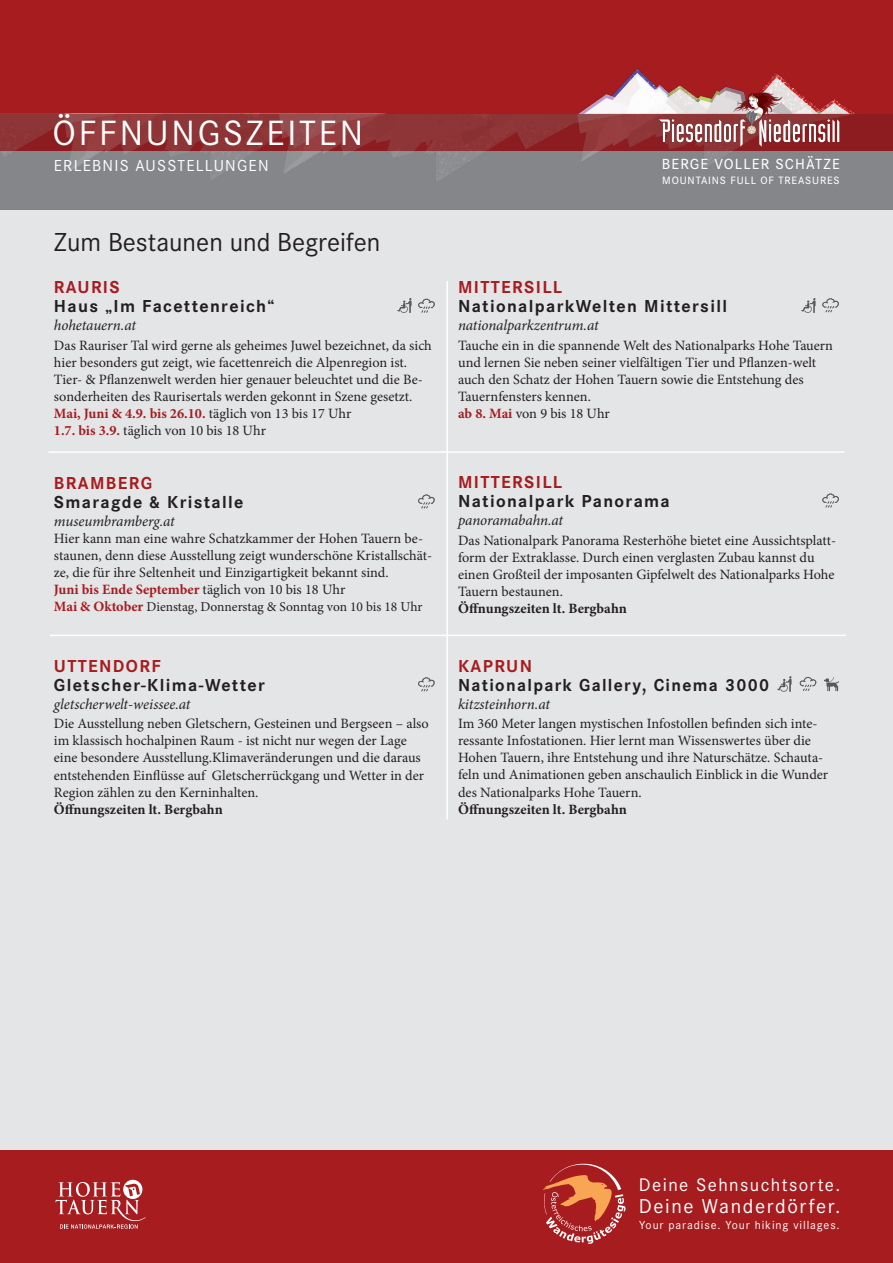
<style>
.page{position:relative;width:893px;height:1263px;background:#fff}
.page>*{position:absolute;margin:0;border:0;box-sizing:border-box;transform-origin:0 0}
.t1{font:36.45px "Corporate S Pro";letter-spacing:.075em;color:#fff}
.t2{font:27px "Corporate S Pro";color:#231f20}
.t3{font:20.85px "Corporate S Pro";letter-spacing:.075em;color:#fff}
.t4{font:18.9px "Corporate S Pro";letter-spacing:.075em;color:#fff}
.t5{font:700 18px "Corporate S Pro";letter-spacing:.075em;color:#231f20}
.t6{font:700 18px "Corporate S Pro";letter-spacing:.075em;color:#a61c1f}
.t7{font:16.5px "Corporate S Pro";letter-spacing:.075em;color:#fff}
.t8{font:500 15.15px "Corporate S Pro";letter-spacing:.075em;color:#fff}
.t9{font:italic 15px "Minion Pro";letter-spacing:-.01em;color:#231f20}
.t10{font:14.25px/17.1px "Minion Pro";color:#231f20}
.t11{font:700 14.25px "Minion Pro";color:#a61c1f}
.t12{font:700 14.25px "Minion Pro";color:#231f20}
.t13{font:13.5px "Minion Pro";letter-spacing:-.005em;color:#231f20}
.t14{font:12.15px "Corporate S Pro";letter-spacing:.075em;color:#fff}
.t15{font:500 11.1px "Corporate S Pro";letter-spacing:.075em;color:#fff}
.s1{font-weight:400;color:#231f20}
.s2{font-weight:700;color:#a61c1f}
.s3{font-weight:700;font-size:14.25px;color:#a61c1f}
</style>
<div class="page">
<div style="left:0;top:196px;width:893px;height:970px;background:#e4e5e7"></div>
<div style="left:0;top:1150px;width:893px;height:113px;background:#a61c1f"></div>
<svg style="left:543px;top:1164px;width:82px;height:80px"></svg>
<svg style="left:55px;top:1180px;width:91px;height:49px"></svg>
<div style="left:0;top:0;width:893px;height:150px;background:#a61c1f"></div>
<img style="left:279px;top:68px;width:585px;height:142px">
<div style="left:0;top:150px;width:388px;height:60px;background:#848689"></div>
<svg style="left:0;top:114px;width:893px;height:36px;background:#8f3335"></svg>
<img style="left:656px;top:68px;width:187px;height:82px">
<div style="left:850px;top:151px;width:43px;height:59px;background:#848689"></div>
<hr style="left:48px;top:451px;width:796px;height:2px;background:#fff">
<svg style="left:822px;top:493px;width:17px;height:15px"></svg>
<hr style="left:50px;top:635px;width:796px;height:1px;background:#fff">
<svg style="left:418px;top:677px;width:17px;height:14px"></svg>
<img style="left:824px;top:677px;width:15px;height:15px">
<img style="left:777px;top:676px;width:15px;height:16px">
<svg style="left:800px;top:677px;width:16px;height:14px"></svg>
<hr style="left:446px;top:281px;width:2px;height:538px;background:#fff">
<svg style="left:418px;top:494px;width:17px;height:15px"></svg>
<img style="left:801px;top:298px;width:15px;height:15px">
<svg style="left:822px;top:298px;width:17px;height:14px"></svg>
<img style="left:397px;top:298px;width:15px;height:15px">
<svg style="left:418px;top:299px;width:17px;height:14px"></svg>
<p class="t1" style="left:53px;top:106px;width:312px">ÖFFNUNGSZEITEN</p>
<p class="t7" style="left:54px;top:153px;width:217px">ERLEBNIS AUSSTELLUNGEN</p>
<p class="t2" style="left:54px;top:222px;width:328px">Zum Bestaunen und Begreifen</p>
<p class="t6" style="left:54px;top:273px;width:67px">RAURIS</p>
<p class="t5" style="left:54px;top:292px;width:222px">Haus „Im Facettenreich“</p>
<p class="t9" style="left:54px;top:315px;width:84px">hohetauern.at</p>
<p class="t10" style="left:54px;top:337px;width:379px">Das Rauriser Tal wird gerne als geheimes Juwel bezeichnet, da sich hier besonders gut zeigt, wie facettenreich die Alpenregion ist.<br>Tier- &amp; Pflanzenwelt werden hier genauer beleuchtet und die Be&shy;sonderheiten des Raurisertals werden gekonnt in Szene gesetzt.</p>
<p class="t11" style="left:54px;top:404px;width:299px">Mai, Juni &amp; 4.9. bis 26.10. <span class="s1">täglich von 13 bis 17 Uhr</span></p>
<p class="t10" style="left:54px;top:422px;width:214px"><span class="s2">1.7. bis 3.9.</span> täglich von 10 bis 18 Uhr</p>
<p class="t6" style="left:54px;top:469px;width:100px">BRAMBERG</p>
<p class="t5" style="left:54px;top:488px;width:191px">Smaragde &amp; Kristalle</p>
<p class="t9" style="left:54px;top:511px;width:122px">museumbramberg.at</p>
<p class="t10" style="left:54px;top:530px;width:380px">Hier kann man eine wahre Schatzkammer der Hohen Tauern be&shy;staunen, denn diese Ausstellung zeigt wunderschöne Kristallschät&shy;ze, die für ihre Seltenheit und Einzigartigkeit bekannt sind.</p>
<p class="t11" style="left:54px;top:580px;width:293px">Juni bis Ende September <span class="s1">täglich von 10 bis 18 Uhr</span></p>
<p class="t13" style="left:54px;top:598px;width:370px"><span class="s3">Mai &amp; Oktober</span> Dienstag, Donnerstag &amp; Sonntag von 10 bis 18 Uhr</p>
<p class="t6" style="left:54px;top:651px;width:108px">UTTENDORF</p>
<p class="t5" style="left:54px;top:671px;width:212px">Gletscher-Klima-Wetter</p>
<p class="t9" style="left:54px;top:694px;width:138px">gletscherwelt-weissee.at</p>
<p class="t10" style="left:54px;top:715px;width:376px">Die Ausstellung neben Gletschern, Gesteinen und Bergseen – also im klassisch hochalpinen Raum - ist nicht nur wegen der Lage eine besondere Ausstellung.Klimaveränderungen und die daraus entstehenden Einflüsse auf Gletscherrückgang und Wetter in der Region zählen zu den Kerninhalten.</p>
<p class="t12" style="left:54px;top:799px;width:170px">Öffnungszeiten lt. Bergbahn</p>
<p class="t6" style="left:458px;top:273px;width:106px">MITTERSILL</p>
<p class="t8" style="left:662px;top:152px;width:179px">BERGE VOLLER SCHÄTZE</p>
<p class="t15" style="left:662px;top:172px;width:179px">MOUNTAINS FULL OF TREASURES</p>
<p class="t5" style="left:458px;top:292px;width:271px">NationalparkWelten Mittersill</p>
<p class="t9" style="left:458px;top:315px;width:142px">nationalparkzentrum.at</p>
<p class="t10" style="left:458px;top:337px;width:376px">Tauche ein in die spannende Welt des Nationalparks Hohe Tauern und lernen Sie neben seiner vielfältigen Tier und Pflanzen-welt auch den Schatz der Hohen Tauern sowie die Entstehung des Tauernfensters kennen.</p>
<p class="t10" style="left:458px;top:405px;width:153px"><span class="s2">ab 8. Mai</span> von 9 bis 18 Uhr</p>
<p class="t6" style="left:458px;top:468px;width:106px">MITTERSILL</p>
<p class="t5" style="left:458px;top:487px;width:213px">Nationalpark Panorama</p>
<p class="t9" style="left:458px;top:510px;width:107px">panoramabahn.at</p>
<p class="t10" style="left:458px;top:532px;width:380px">Das Nationalpark Panorama Resterhöhe bietet eine Aussichtsplatt&shy;form der Extraklasse. Durch einen verglasten Zubau kannst du einen Großteil der imposanten Gipfelwelt des Nationalparks Hohe Tauern bestaunen.</p>
<p class="t12" style="left:458px;top:599px;width:170px">Öffnungszeiten lt. Bergbahn</p>
<p class="t6" style="left:458px;top:651px;width:75px">KAPRUN</p>
<p class="t5" style="left:458px;top:670px;width:313px">Nationalpark Gallery, Cinema 3000</p>
<p class="t9" style="left:458px;top:694px;width:93px">kitzsteinhorn.at</p>
<p class="t10" style="left:458px;top:715px;width:372px">Im 360 Meter langen mystischen Infostollen befinden sich inte&shy;ressante Infostationen. Hier lernt man Wissenswertes über die Hohen Tauern, ihre Entstehung und ihre Naturschätze. Schauta&shy;feln und Animationen geben anschaulich Einblick in die Wunder des Nationalparks Hohe Tauern.</p>
<p class="t12" style="left:458px;top:799px;width:170px">Öffnungszeiten lt. Bergbahn</p>
<p class="t4" style="left:639px;top:1170px;width:203px">Deine Sehnsuchtsorte.</p>
<p class="t14" style="left:639px;top:1216px;width:202px">Your paradise. Your hiking villages.</p>
<p class="t3" style="left:639px;top:1191px;width:203px">Deine Wanderdörfer.</p>
</div>
